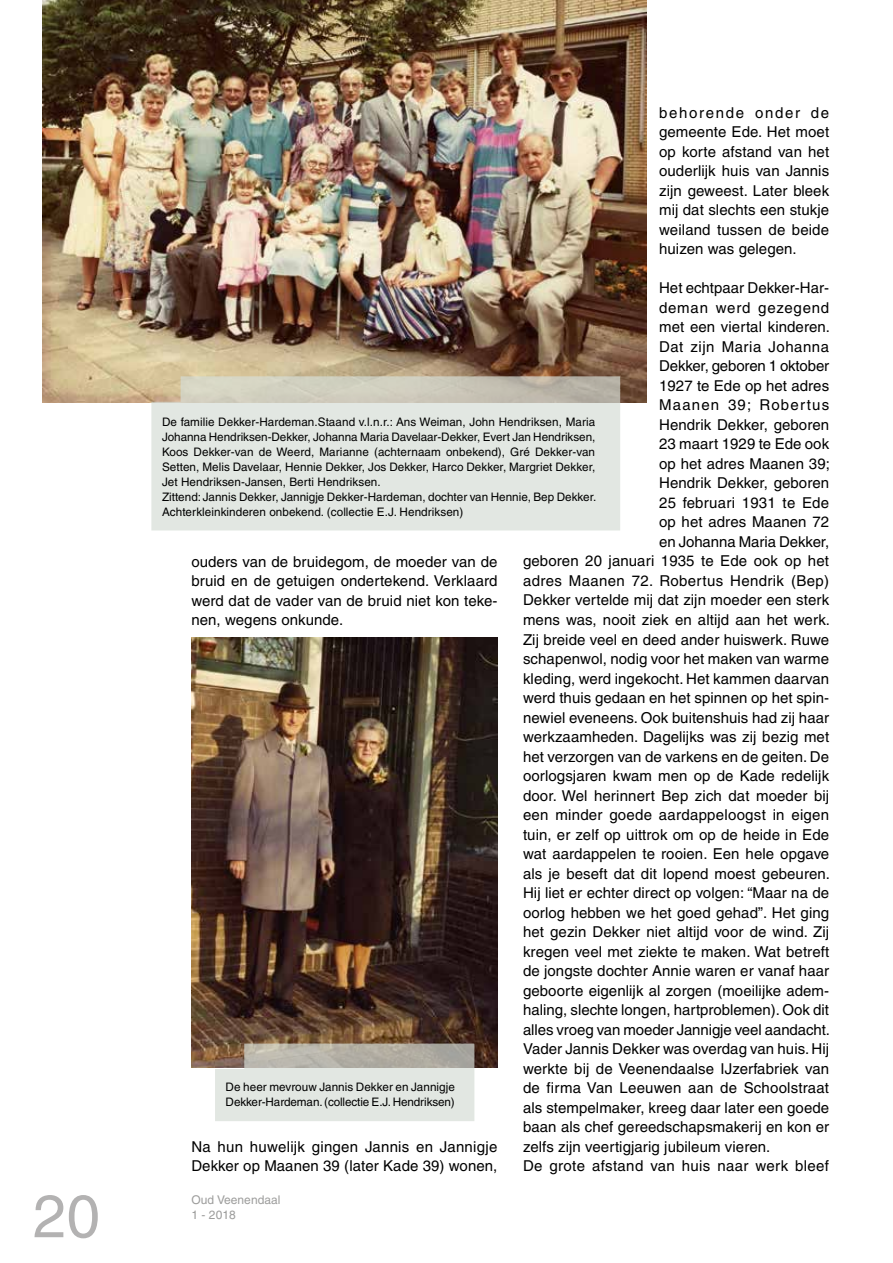
<style>
.page{position:relative;width:893px;height:1263px;background:#fff}
.page>*{position:absolute;margin:0;border:0;box-sizing:border-box;transform-origin:0 0}
.t1{font:60px "Helvetica";color:#b3b2b2}
.t2{font:15px/19.5px "Helvetica";letter-spacing:.005em;color:#000;text-align:justify}
.t3{font:15px "Helvetica";letter-spacing:.025em;color:#000}
.t4{font:15px "Helvetica";letter-spacing:.03em;color:#000}
.t5{font:15px "Helvetica";letter-spacing:.05em;color:#000}
.t6{font:15px "Helvetica";letter-spacing:.08em;color:#000}
.t7{font:12px/15px "Helvetica";letter-spacing:.005em;color:#9d9d9c}
.t8{font:11.7px/15px "Helvetica";letter-spacing:.005em;color:#000}
</style>
<div class="page">
<img style="left:43px;top:0;width:603px;height:402px">
<svg style="left:151px;top:376px;width:469px;height:154px;background:#dde1da"></svg>
<img style="left:191px;top:638px;width:306px;height:429px">
<svg style="left:215px;top:1043px;width:259px;height:78px;background:#d0d1ca"></svg>
<p class="t2" style="left:659px;top:103px;width:172px">behorende onder de gemeente Ede. Het moet op korte afstand van het ouderlijk huis van Jannis zijn geweest. Later bleek mij dat slechts een stukje weiland tussen de beide huizen was gelegen.</p>
<p class="t2" style="left:659px;top:278px;width:172px">Het echtpaar Dekker-Har-</p>
<p class="t5" style="left:659px;top:299px;width:172px">deman werd gezegend</p>
<p class="t2" style="left:659px;top:317px;width:172px">met een viertal kinderen.</p>
<p class="t4" style="left:659px;top:338px;width:171px">Dat zijn Maria Johanna</p>
<p class="t2" style="left:659px;top:356px;width:172px">Dekker, geboren 1 oktober</p>
<p class="t2" style="left:659px;top:376px;width:172px">1927 te Ede op het adres</p>
<p class="t6" style="left:659px;top:396px;width:172px">Maanen 39; Robertus</p>
<p class="t2" style="left:659px;top:415px;width:172px">Hendrik Dekker, geboren</p>
<p class="t2" style="left:659px;top:434px;width:172px">23 maart 1929 te Ede ook</p>
<p class="t2" style="left:659px;top:454px;width:172px">op het adres Maanen 39;</p>
<p class="t2" style="left:659px;top:473px;width:172px">Hendrik Dekker, geboren</p>
<p class="t2" style="left:659px;top:493px;width:172px">25 februari 1931 te Ede</p>
<p class="t2" style="left:659px;top:512px;width:172px">op het adres Maanen 72</p>
<p class="t2" style="left:659px;top:532px;width:172px">en Johanna Maria Dekker,</p>
<p class="t2" style="left:523px;top:551px;width:307px">geboren 20 januari 1935 te Ede ook op het</p>
<p class="t3" style="left:523px;top:572px;width:308px">adres Maanen 72. Robertus Hendrik (Bep)</p>
<p class="t2" style="left:523px;top:590px;width:308px">Dekker vertelde mij dat zijn moeder een sterk</p>
<p class="t2" style="left:523px;top:610px;width:309px">mens was, nooit ziek en altijd aan het werk.</p>
<p class="t2" style="left:523px;top:629px;width:308px">Zij breide veel en deed ander huiswerk. Ruwe</p>
<p class="t2" style="left:523px;top:649px;width:308px">schapenwol, nodig voor het maken van warme</p>
<p class="t2" style="left:523px;top:668px;width:308px">kleding, werd ingekocht. Het kammen daarvan</p>
<p class="t2" style="left:523px;top:688px;width:308px">werd thuis gedaan en het spinnen op het spin-</p>
<p class="t2" style="left:523px;top:707px;width:308px">newiel eveneens. Ook buitenshuis had zij haar</p>
<p class="t2" style="left:523px;top:727px;width:308px">werkzaamheden. Dagelijks was zij bezig met</p>
<p class="t2" style="left:523px;top:746px;width:308px">het verzorgen van de varkens en de geiten. De</p>
<p class="t2" style="left:523px;top:766px;width:308px">oorlogsjaren kwam men op de Kade redelijk</p>
<p class="t2" style="left:523px;top:785px;width:308px">door. Wel herinnert Bep zich dat moeder bij</p>
<p class="t2" style="left:523px;top:805px;width:308px">een minder goede aardappeloogst in eigen</p>
<p class="t2" style="left:523px;top:824px;width:308px">tuin, er zelf op uittrok om op de heide in Ede</p>
<p class="t2" style="left:523px;top:844px;width:308px">wat aardappelen te rooien. Een hele opgave</p>
<p class="t2" style="left:523px;top:863px;width:309px">als je beseft dat dit lopend moest gebeuren.</p>
<p class="t2" style="left:523px;top:883px;width:308px">Hij liet er echter direct op volgen: “Maar na de</p>
<p class="t2" style="left:523px;top:902px;width:308px">oorlog hebben we het goed gehad”. Het ging</p>
<p class="t2" style="left:523px;top:922px;width:308px">het gezin Dekker niet altijd voor de wind. Zij</p>
<p class="t2" style="left:523px;top:941px;width:308px">kregen veel met ziekte te maken. Wat betreft</p>
<p class="t2" style="left:523px;top:961px;width:308px">de jongste dochter Annie waren er vanaf haar</p>
<p class="t2" style="left:523px;top:980px;width:308px">geboorte eigenlijk al zorgen (moeilijke adem-</p>
<p class="t2" style="left:523px;top:1000px;width:307px">haling, slechte longen, hartproblemen). Ook dit</p>
<p class="t2" style="left:523px;top:1019px;width:309px">alles vroeg van moeder Jannigje veel aandacht.</p>
<p class="t2" style="left:523px;top:1039px;width:308px">Vader Jannis Dekker was overdag van huis. Hij</p>
<p class="t2" style="left:523px;top:1058px;width:308px">werkte bij de Veenendaalse IJzerfabriek van</p>
<p class="t2" style="left:523px;top:1078px;width:308px">de firma Van Leeuwen aan de Schoolstraat</p>
<p class="t2" style="left:523px;top:1097px;width:308px">als stempelmaker, kreeg daar later een goede</p>
<p class="t2" style="left:523px;top:1117px;width:308px">baan als chef gereedschapsmakerij en kon er</p>
<p class="t2" style="left:523px;top:1136px;width:249px">zelfs zijn veertigjarig jubileum vieren.</p>
<p class="t3" style="left:523px;top:1157px;width:307px">De grote afstand van huis naar werk bleef</p>
<p class="t8" style="left:162px;top:415px;width:436px">De familie Dekker-Hardeman.Staand v.l.n.r.: Ans Weiman, John Hendriksen, Maria Johanna Hendriksen-Dekker, Johanna Maria Davelaar-Dekker, Evert Jan Hendriksen, Koos Dekker-van de Weerd, Marianne (achternaam onbekend), Gré Dekker-van Setten, Melis Davelaar, Hennie Dekker, Jos Dekker, Harco Dekker, Margriet Dekker, Jet Hendriksen-Jansen, Berti Hendriksen.<br>Zittend: Jannis Dekker, Jannigje Dekker-Hardeman, dochter van Hennie, Bep Dekker.<br>Achterkleinkinderen onbekend. (collectie E.J. Hendriksen)</p>
<p class="t2" style="left:191px;top:551px;width:308px">ouders van de bruidegom, de moeder van de bruid en de getuigen ondertekend. Verklaard werd dat de vader van de bruid niet kon teke&shy;nen, wegens onkunde.</p>
<p class="t8" style="left:226px;top:1080px;width:231px">De heer mevrouw Jannis Dekker en Jannigje<br>Dekker-Hardeman. (collectie E.J. Hendriksen)</p>
<p class="t2" style="left:191px;top:1136px;width:308px">Na hun huwelijk gingen Jannis en Jannigje<br>Dekker op Maanen 39 (later Kade 39) wonen,</p>
<h1 class="t1" style="left:33px;top:1181px;width:69px">20</h1>
<p class="t7" style="left:191px;top:1192px;width:91px">Oud Veenendaal<br>1 - 2018</p>
</div>
